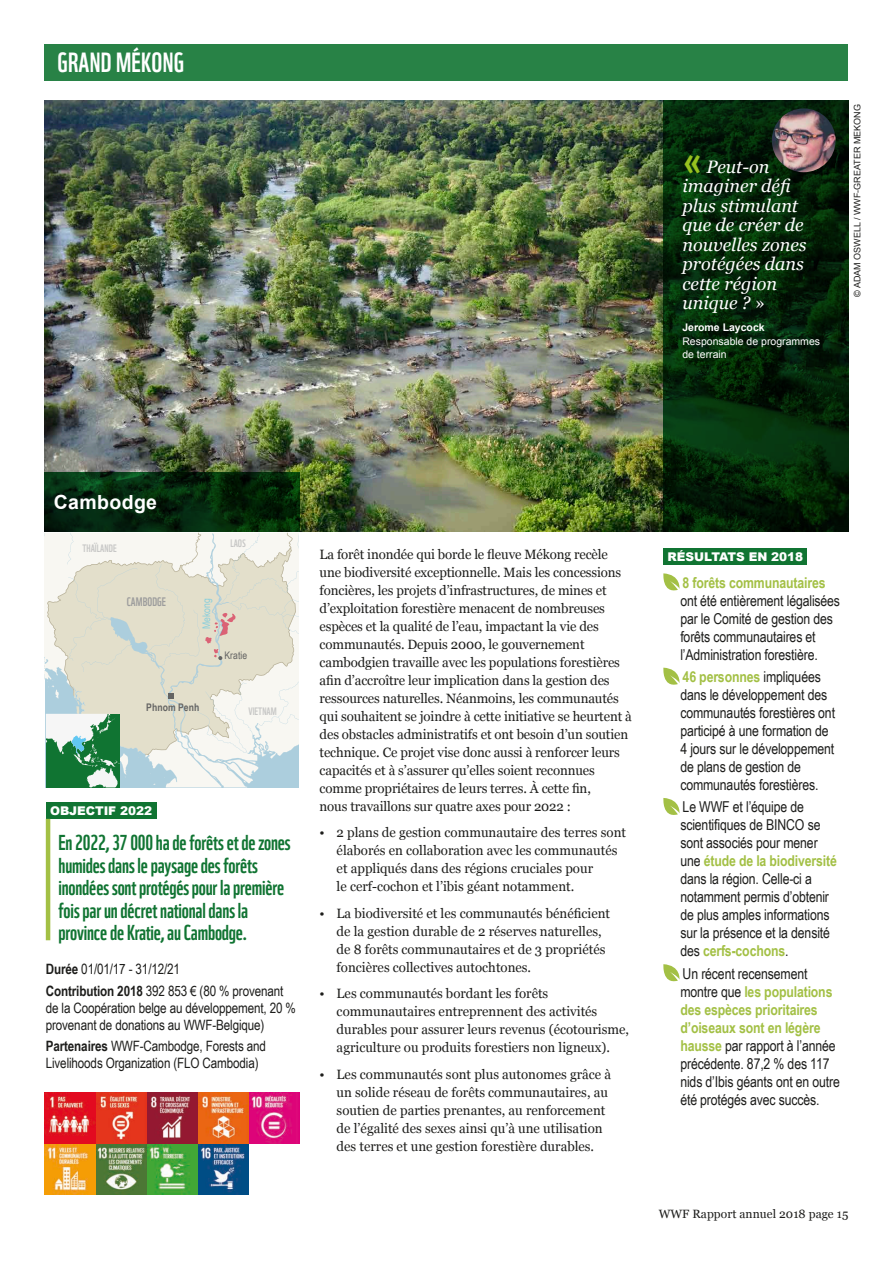
<style>
.page{position:relative;width:893px;height:1263px;background:#fff}
.page>*{position:absolute;margin:0;border:0;box-sizing:border-box;transform-origin:0 0}
.t1{font:45px "WWF";color:#96c11f}
.t2{font:27px "WWF";letter-spacing:.01em;color:#fff}
.t3{font:21px/22.5px "WWF";letter-spacing:-.01em;color:#107432}
.t4{font:700 19.5px "Arial";letter-spacing:.02em;color:#fff}
.t5{font:italic 18px/19.5px "Georgia";color:#fff}
.t6{font:15px/18px "Arial Narrow";letter-spacing:-.01em;color:#1d1d1b}
.t7{font:700 15px "Arial Narrow";letter-spacing:-.01em;color:#a3c045}
.t8{font:14.25px/17.1px "Arial Narrow";letter-spacing:-.01em;color:#1d1d1b}
.t9{font:13.5px/18px "Georgia";color:#1d1d1b}
.t10{font:900 12px "Arial";letter-spacing:-.005em;color:#fff}
.t11{font:12px "Georgia";letter-spacing:.005em;color:#1d1d1b}
.t12{font:12px "WWF";letter-spacing:.005em;color:#9d9d9d}
.t13{font:10.5px/13.5px "Arial";color:#fff}
.t14{font:10.5px "WWF";letter-spacing:.005em;color:#c7c7c6}
.t15{font:700 10.5px "Arial";color:#fff}
.t16{font:700 10.5px "Arial Narrow";letter-spacing:.005em;color:#646463}
.t17{font:10.5px "Arial Narrow";letter-spacing:.005em;color:#646463}
.t18{font:10.5px "Arial Narrow";letter-spacing:.005em;color:#87cedc}
.t19{font:9px "Arial";color:#1d1d1b}
.s1{font-style:normal}
.s2{font-weight:700}
.s3{font-weight:700;color:#a3c045}
</style>
<div class="page">
<img style="left:45px;top:100px;width:618px;height:431px">
<svg style="left:45px;top:472px;width:255px;height:59px;background:#04280c"></svg>
<svg style="left:663px;top:100px;width:186px;height:431px;background:#042608"></svg>
<div style="left:45px;top:45px;width:803px;height:36px;background:#288246"></div>
<svg style="left:45px;top:533px;width:253px;height:254px"></svg>
<div style="left:46px;top:802px;width:110px;height:17px;background:#107432"></div>
<hr style="left:46px;top:819px;width:4px;height:121px;background:#a3c045">
<div style="left:663px;top:549px;width:144px;height:16px;background:#107432"></div>
<svg style="left:663px;top:573px;width:17px;height:18px"></svg>
<svg style="left:663px;top:668px;width:17px;height:17px"></svg>
<svg style="left:663px;top:798px;width:17px;height:17px"></svg>
<svg style="left:663px;top:964px;width:17px;height:18px"></svg>
<img style="left:772px;top:108px;width:64px;height:64px;border-radius:32px">
<img style="left:45px;top:1143px;width:204px;height:51px">
<img style="left:45px;top:1092px;width:255px;height:51px">
<h2 class="t2" style="left:57px;top:42px;width:128px">GRAND MÉKONG</h2>
<h1 class="t1" style="left:682px;top:124px;width:22px">«</h1>
<h3 class="t5" style="left:682px;top:156px;width:126px;text-indent:24px">Peut-on imaginer défi plus stimulant que de créer de nouvelles zones protégées dans cette région unique ? <span class="s1">»</span></h3>
<p class="t15" style="left:682px;top:321px;width:84px">Jerome Laycock</p>
<p class="t13" style="left:682px;top:334px;width:139px">Responsable de programmes de terrain</p>
<p class="t19" style="left:851px;top:297px;width:194px;rotate:-90deg">© ADAM OSWELL / WWF-GREATER MEKONG</p>
<h3 class="t4" style="left:54px;top:489px;width:105px">Cambodge</h3>
<p class="t14" style="left:82px;top:540px;width:36px">THAÏLANDE</p>
<p class="t14" style="left:230px;top:535px;width:17px">LAOS</p>
<p class="t12" style="left:127px;top:592px;width:41px">CAMBODGE</p>
<p class="t18" style="left:199px;top:629px;width:32px;rotate:-90deg">Mekong</p>
<p class="t17" style="left:224px;top:647px;width:24px">Kratie</p>
<p class="t16" style="left:146px;top:700px;width:55px">Phnom Penh</p>
<p class="t14" style="left:248px;top:703px;width:30px">VIETNAM</p>
<p class="t10" style="left:50px;top:802px;width:103px">OBJECTIF 2022</p>
<h3 class="t3" style="left:59px;top:829px;width:234px">En 2022, 37000 ha de forêts et de zones humides dans le paysage des forêts inondées sont protégés pour la première fois par un décret national dans la province de Kratie, au Cambodge.</h3>
<p class="t8" style="left:46px;top:958px;width:239px;line-height:21.3px"><span class="s2">Durée</span> 01/01/17 - 31/12/21<br><span class="s2">Contribution 2018</span> 392 853 € (80 % provenant</p>
<p class="t8" style="left:46px;top:999px;width:252px">de la Coopération belge au développement, 20 % provenant de donations au WWF-Belgique)</p>
<p class="t8" style="left:46px;top:1037px;width:222px"><span class="s2">Partenaires</span> WWF-Cambodge, Forests and<br>Livelihoods Organization (FLO Cambodia)</p>
<p class="t9" style="left:320px;top:545px;width:314px">La forêt inondée qui borde le fleuve Mékong recèle une biodiversité exceptionnelle. Mais les concessions foncières, les projets d’infrastructures, de mines et d’exploitation forestière menacent de nombreuses espèces et la qualité de l’eau, impactant la vie des communautés. Depuis 2000, le gouvernement cambodgien travaille avec les populations forestières afin d’accroître leur implication dans la gestion des ressources naturelles. Néanmoins, les communautés qui souhaitent se joindre à cette initiative se heurtent à des obstacles administratifs et ont besoin d’un soutien technique. Ce projet vise donc aussi à renforcer leurs capacités et à s’assurer qu’elles soient reconnues comme propriétaires de leurs terres. À cette fin,<br>nous travaillons sur quatre axes pour 2022 :</p>
<p class="t9" style="left:337px;top:823px;width:291px;text-indent:-17px">• 2 plans de gestion communautaire des terres sont élaborés en collaboration avec les communautés et appliqués dans des régions cruciales pour<br>le cerf-cochon et l’ibis géant notamment.</p>
<p class="t9" style="left:337px;top:903px;width:275px;text-indent:-17px">• La biodiversité et les communautés bénéficient de la gestion durable de 2 réserves naturelles, de 8 forêts communautaires et de 3 propriétés foncières collectives autochtones.</p>
<p class="t9" style="left:337px;top:984px;width:294px;text-indent:-17px">• Les communautés bordant les forêts communautaires entreprennent des activités durables pour assurer leurs revenus (écotourisme, agriculture ou produits forestiers non ligneux).</p>
<p class="t9" style="left:337px;top:1064px;width:276px;text-indent:-17px">• Les communautés sont plus autonomes grâce à un solide réseau de forêts communautaires, au soutien de parties prenantes, au renforcement de l’égalité des sexes ainsi qu’à une utilisation des terres et une gestion forestière durables.</p>
<p class="t10" style="left:668px;top:548px;width:137px">RÉSULTATS EN 2018</p>
<p class="t7" style="left:683px;top:571px;width:144px">8 forêts communautaires</p>
<p class="t6" style="left:680px;top:591px;width:161px">ont été entièrement légalisées par le Comité de gestion des forêts communautaires et l’Administration forestière.</p>
<p class="t6" style="left:680px;top:667px;width:156px"><span class="s3">46 personnes</span> impliquées dans le développement des communautés forestières ont participé à une formation de<br>4 jours sur le développement de plans de gestion de communautés forestières.</p>
<p class="t6" style="left:680px;top:798px;width:158px">Le WWF et l’équipe de scientifiques de BINCO se sont associés pour mener une <span class="s3">étude de la biodiversité </span>dans la région. Celle-ci a notamment permis d’obtenir de plus amples informations sur la présence et la densité des <span class="s3">cerfs-cochons</span>.</p>
<p class="t6" style="left:680px;top:964px;width:161px">Un récent recensement montre que <span class="s3">les populations des espèces prioritaires d’oiseaux sont en légère hausse</span> par rapport à l’année précédente. 87,2 % des 117 nids d’Ibis géants ont en outre été protégés avec succès.</p>
<p class="t11" style="left:659px;top:1205px;width:191px">WWF Rapport annuel 2018 page 15</p>
</div>
